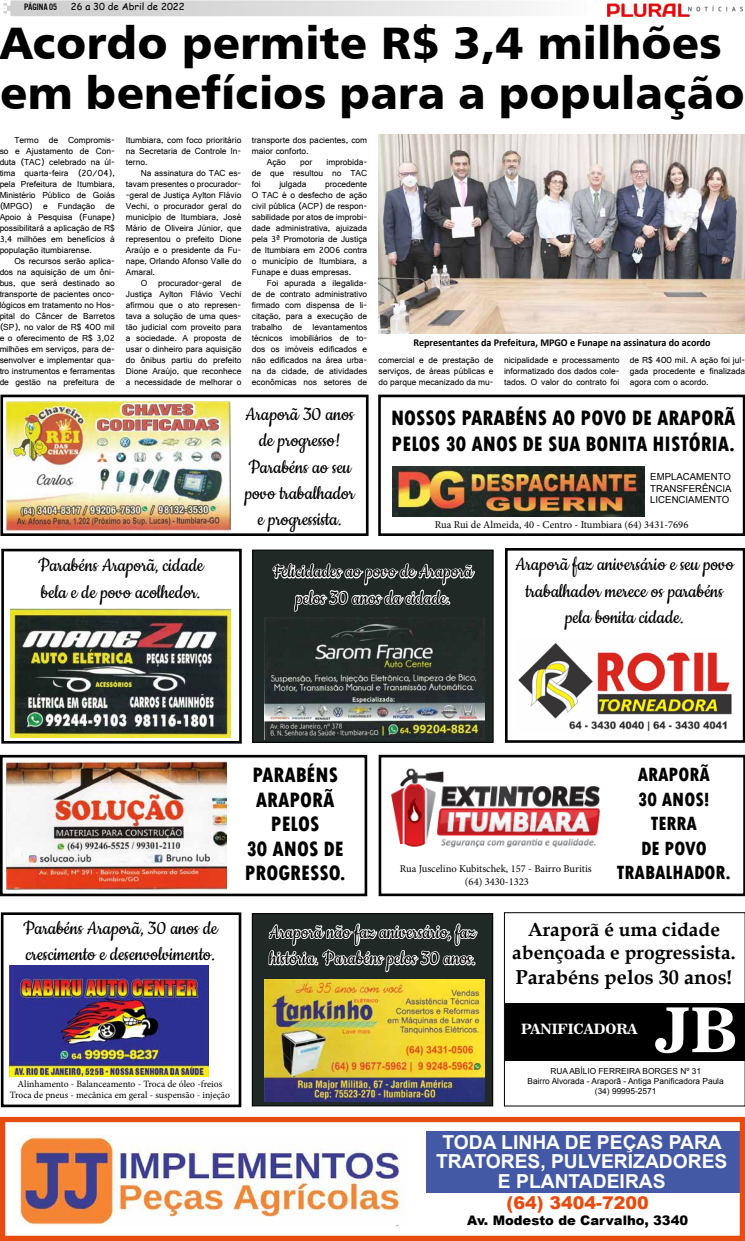
<style>
.page{position:relative;width:745px;height:1241px;background:#fff}
.page>*{position:absolute;margin:0;border:0;box-sizing:border-box;transform-origin:0 0}
.t1{font:61.25px "News 706 BT Bold C";color:#fff}
.t2{font:45.5px/49.9px "Humanist 777 BT Black B";color:#000}
.t3{font:21.88px/26.2px "Cookie";color:#000;text-align:center}
.t4{font:800 condensed 21.88px/24.5px "Tw Cen";color:#000}
.t5{font:800 condensed 20.12px/24.5px "Tw Cen";color:#000;text-align:center}
.t6{font:700 20.12px "Book Antiqua";color:#000}
.t7{font:700 19.25px/19.2px "Arial";color:#fff;text-align:center}
.t8{font:700 19.25px/23.1px "Book Antiqua";color:#000;text-align:center}
.t9{font:900 17.5px "Arial";color:#e84b0f}
.t10{font:14px "News 706 BT Bold C";color:#fff}
.t11{font:900 13.12px "Arial";color:#000}
.t12{font:10.5px/12.6px "Minion Pro";color:#000;text-align:center}
.t13{font:700 10.5px "Calibri";color:#000;scale:.96 1}
.t14{font:9.62px/11.5px "Minion Pro";color:#000;text-align:center}
.t15{font:9.62px/11.5px "Arial";color:#000;text-align:justify}
.t16{font:9.62px "Comic Sans MS";color:#000}
.t17{font:9.62px "U.S.101";color:#000}
.t18{font:9.19px/11px "Gautami";color:#000;text-align:justify}
.t19{font:8.31px/10px "Arial";color:#000;text-align:center}
</style>
<div class="page">
<svg style="left:3px;top:0;width:521px;height:16px;background:#dedede"></svg>
<img style="left:607px;top:3px;width:135px;height:14px">
<div style="left:425px;top:1130px;width:314px;height:62px;background:#4359a5"></div>
<div style="left:0;top:1116px;width:744px;height:124px;border:5px solid #e84b0f"></div>
<img style="left:20px;top:1135px;width:384px;height:90px">
<img style="left:7px;top:401px;width:223px;height:129px">
<div style="left:0;top:394px;width:368px;height:142px;border:3px solid #000"></div>
<svg style="left:242px;top:394px;width:116px;height:142px"></svg>
<img style="left:392px;top:466px;width:252px;height:50px">
<div style="left:378px;top:394px;width:366px;height:142px;border:3px solid #000"></div>
<svg style="left:390px;top:394px;width:347px;height:4px"></svg>
<img style="left:7px;top:761px;width:219px;height:128px">
<div style="left:0;top:754px;width:367px;height:142px;border:3px solid #000"></div>
<svg style="left:244px;top:742px;width:103px;height:16px"></svg>
<svg style="left:378px;top:754px;width:366px;height:142px"></svg>
<svg style="left:635px;top:742px;width:76px;height:89px"></svg>
<svg style="left:615px;top:837px;width:117px;height:44px"></svg>
<div style="left:1px;top:548px;width:240px;height:195px;border:3px solid #000"></div>
<img style="left:11px;top:608px;width:220px;height:129px">
<svg style="left:36px;top:608px;width:171px;height:13px;background:#8e8e3f"></svg>
<div style="left:252px;top:550px;width:241px;height:192px;background:#202926"></div>
<div style="left:252px;top:549px;width:241px;height:193px;border:1px solid #000"></div>
<img style="left:265px;top:617px;width:219px;height:122px">
<svg style="left:271px;top:563px;width:204px;height:64px"></svg>
<div style="left:504px;top:548px;width:240px;height:194px;border:3px solid #000"></div>
<img style="left:518px;top:647px;width:214px;height:85px">
<div style="left:1px;top:912px;width:240px;height:194px;border:3px solid #000"></div>
<img style="left:9px;top:965px;width:200px;height:110px">
<div style="left:252px;top:913px;width:240px;height:192px;background:#202926"></div>
<div style="left:252px;top:913px;width:241px;height:193px;border:1px solid #000"></div>
<img style="left:264px;top:979px;width:220px;height:122px">
<svg style="left:267px;top:923px;width:211px;height:65px"></svg>
<div style="left:505px;top:1002px;width:239px;height:58px;background:#000"></div>
<div style="left:504px;top:912px;width:240px;height:194px;border:1px solid #000"></div>
<img style="left:378px;top:134px;width:366px;height:199px">
<svg style="left:410px;top:323px;width:303px;height:11px;background:#e7d3c2"></svg>
<p class="t17" style="left:24px;top:2px;width:35px">PÁGINA 05</p>
<p class="t16" style="left:71px;top:0;width:115px">26 a 30 de Abril de 2022</p>
<h2 class="t2" style="left:0;top:17px;width:745px">Acordo permite R$ 3,4 milhões em benefícios para a população</h2>
<p class="t18" style="left:-1px;top:134px;width:117px;text-indent:15px">Termo de Compromis&shy;so e Ajustamento de Con&shy;duta (TAC) celebrado na úl&shy;tima quarta-feira (20/04), pela Prefeitura de Itumbiara, Ministério Público de Goiás (MPGO) e Fundação de Apoio à Pesquisa (Funape) possibilitará a aplicação de R$ 3,4 milhões em benefícios à população itumbiarense.</p>
<p class="t18" style="left:-1px;top:255px;width:117px;text-indent:15px">Os recursos serão aplica&shy;dos na aquisição de um ôni&shy;bus, que será destinado ao transporte de pacientes onco&shy;lógicos em tratamento no Hos&shy;pital do Câncer de Barretos (SP), no valor de R$ 400 mil e o oferecimento de R$ 3,02 milhões em serviços, para de&shy;senvolver e implementar qua&shy;tro instrumentos e ferramentas de gestão na prefeitura de</p>
<p class="t18" style="left:126px;top:134px;width:117px">Itumbiara, com foco prioritário na Secretaria de Controle In&shy;terno.</p>
<p class="t18" style="left:126px;top:167px;width:117px;text-indent:15px">Na assinatura do TAC es&shy;tavam presentes o procurador--geral de Justiça Aylton Flávio Vechi, o procurador geral do município de Itumbiara, José Mário de Oliveira Júnior, que representou o prefeito Dione Araújo e o presidente da Fu&shy;nape, Orlando Afonso Valle do Amaral.</p>
<p class="t18" style="left:126px;top:277px;width:117px;text-indent:15px">O procurador-geral de Justiça Aylton Flávio Vechi afirmou que o ato represen&shy;tava a solução de uma ques&shy;tão judicial com proveito para a sociedade. A proposta de usar o dinheiro para aquisição do ônibus partiu do prefeito Dione Araújo, que reconhece a necessidade de melhorar o</p>
<p class="t18" style="left:252px;top:134px;width:117px">transporte dos pacientes, com</p>
<p class="t18" style="left:252px;top:145px;width:58px">maior conforto.</p>
<p class="t18" style="left:266px;top:156px;width:21px">Ação</p>
<p class="t18" style="left:300px;top:156px;width:14px">por</p>
<p class="t18" style="left:252px;top:156px;width:117px;text-indent:75px">improbida&shy;de que resultou no TAC foi</p>
<p class="t18" style="left:252px;top:178px;width:117px;text-indent:73px">procedente O TAC é o desfecho de ação civil pública (ACP) de respon&shy;sabilidade por atos de improbi&shy;dade administrativa, ajuizada pela 3ª Promotoria de Justiça de Itumbiara em 2006 contra o município de Itumbiara, a Funape e duas empresas.</p>
<p class="t18" style="left:252px;top:277px;width:117px;text-indent:15px">Foi apurada a ilegalida&shy;de de contrato administrativo firmado com dispensa de li&shy;citação, para a execução de trabalho de levantamentos técnicos imobiliários de to&shy;dos os imóveis edificados e não edificados na área urba&shy;na da cidade, de atividades econômicas nos setores de</p>
<p class="t18" style="left:279px;top:178px;width:29px">julgada</p>
<p class="t13" style="left:413px;top:335px;width:311px">Representantes da Prefeitura, MPGO e Funape na assinatura do acordo</p>
<p class="t18" style="left:378px;top:354px;width:116px">comercial e de prestação de serviços, de áreas públicas e do parque mecanizado da mu-</p>
<p class="t18" style="left:503px;top:354px;width:117px">nicipalidade e processamento informatizado dos dados cole&shy;tados. O valor do contrato foi</p>
<p class="t18" style="left:629px;top:354px;width:117px">de R$ 400 mil. A ação foi jul&shy;gada procedente e finalizada agora com o acordo.</p>
<h3 class="t3" style="left:245px;top:402px;width:111px">Araporã 30 anos de progresso!<br>Parabéns ao seu povo trabalhador e progressista.</h3>
<h3 class="t4" style="left:391px;top:404px;width:346px;line-height:26.2px">NOSSOS PARABÉNS AO POVO DE ARAPORÃ<br>PELOS 30 ANOS DE SUA BONITA HISTÓRIA.</h3>
<p class="t15" style="left:649px;top:471px;width:83px">EMPLACAMENTO TRANSFERÊNCIA LICENCIAMENTO</p>
<p class="t12" style="left:434px;top:518px;width:255px">Rua Rui de Almeida, 40 - Centro - Itumbiara (64) 3431-7696</p>
<h3 class="t3" style="left:38px;top:553px;width:167px;text-align:left">Parabéns Araporã, cidade bela e de povo acolhedor.</h3>
<h3 class="t3" style="left:273px;top:559px;width:201px">Felicidades ao povo de Araporã pelos 30 anos da cidade.</h3>
<h3 class="t3" style="left:515px;top:552px;width:220px">Araporã faz aniversário e seu povo trabalhador merece os parabéns pela bonita cidade.</h3>
<h3 class="t4" style="left:244px;top:763px;width:102px;text-align:center">PARABÉNS<br>ARAPORÃ<br>PELOS<br>30 ANOS DE<br>PROGRESSO.</h3>
<h3 class="t5" style="left:616px;top:762px;width:115px">ARAPORÃ<br>30 ANOS!<br>TERRA<br>DE POVO<br>TRABALHADOR.</h3>
<p class="t12" style="left:399px;top:862px;width:193px">Rua Juscelino Kubitschek, 157 - Bairro Buritis (64) 3430-1323</p>
<h3 class="t3" style="left:23px;top:915px;width:196px;text-align:left">Parabéns Araporã, 30 anos de crescimento e desenvolvimento.</h3>
<h3 class="t3" style="left:269px;top:919px;width:208px;text-align:left">Araporã não faz aniversário, faz história. Parabéns pelos 30 anos.</h3>
<p class="t14" style="left:10px;top:1077px;width:221px">Alinhamento - Balanceamento - Troca de óleo -freios<br>Troca de pneus - mecânica em geral - suspensão - injeção</p>
<h3 class="t8" style="left:512px;top:918px;width:224px">Araporã é uma cidade abençoada e progressista.</h3>
<h3 class="t6" style="left:515px;top:962px;width:218px">Parabéns pelos 30 anos!</h3>
<h1 class="t1" style="left:654px;top:993px;width:84px">JB</h1>
<p class="t19" style="left:527px;top:1075px;width:197px">Bairro Alvorada - Araporã - Antiga Panificadora Paula (34) 99995-2571</p>
<h3 class="t10" style="left:520px;top:1019px;width:118px">PANIFICADORA</h3>
<p class="t19" style="left:550px;top:1065px;width:152px">RUA ABÍLIO FERREIRA BORGES Nº 31</p>
<h3 class="t7" style="left:436px;top:1132px;width:292px">TODA LINHA DE PEÇAS PARA<br>TRATORES, PULVERIZADORES<br>E PLANTADEIRAS</h3>
<h3 class="t9" style="left:506px;top:1189px;width:143px">(64) 3404-7200</h3>
<h3 class="t11" style="left:467px;top:1210px;width:222px">Av. Modesto de Carvalho, 3340</h3>
</div>
